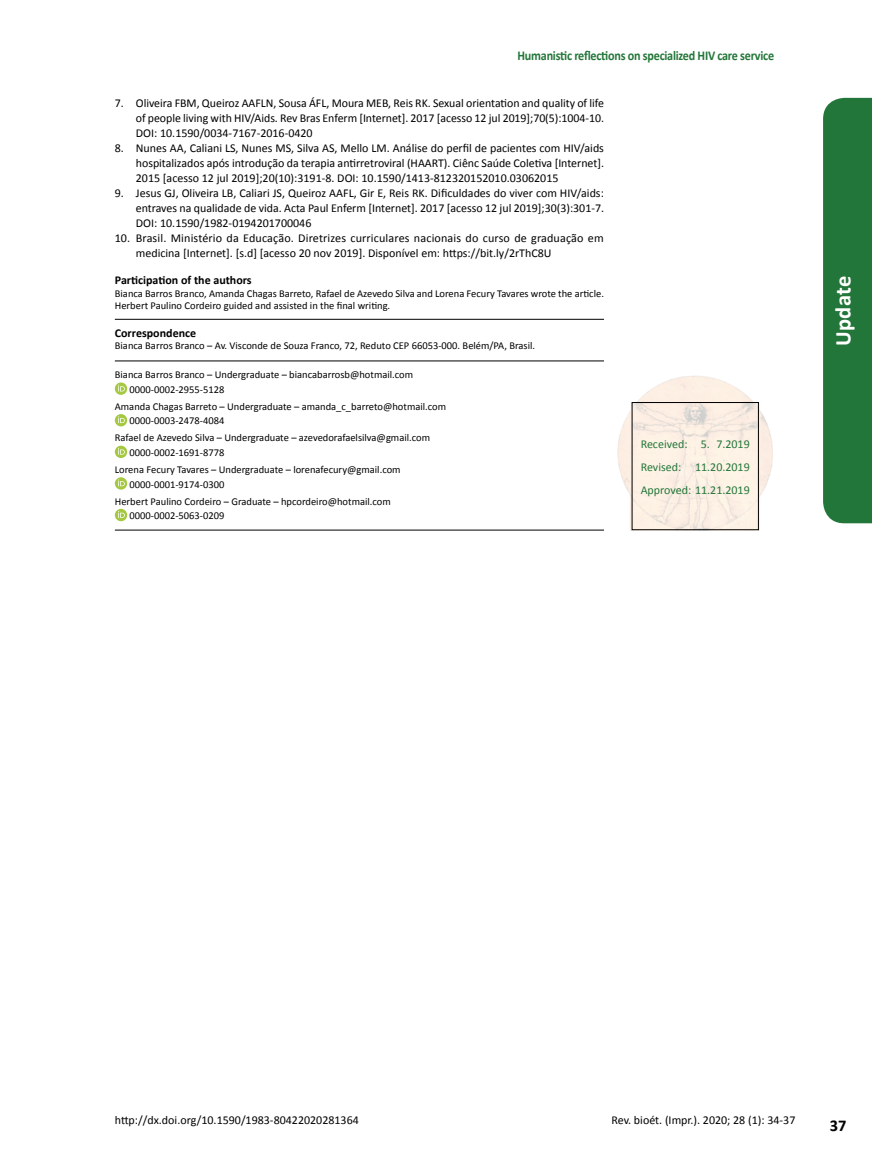
<style>
.page{position:relative;width:872px;height:1170px;background:#fff}
.page>*{position:absolute;margin:0;border:0;box-sizing:border-box;transform-origin:0 0}
.t1{font:700 22.5px "Calibri";letter-spacing:.02em;color:#fff}
.t2{font:700 16.5px "Calibri";color:#000}
.t3{font:700 13.5px "Calibri";letter-spacing:-.02em;color:#237639;scale:.9 1}
.t4{font:12px/15px "Calibri";color:#000;text-align:justify}
.t5{font:12px/23px "Calibri";color:#237639;text-align:justify}
.t6{font:700 12px "Calibri";color:#000}
.t7{font:10.5px/14.7px "Calibri";color:#000}
</style>
<div class="page">
<div style="left:823px;top:98px;width:49px;height:425px;background:#237639"></div>
<hr style="left:115px;top:319px;width:489px;height:1px;background:#000">
<hr style="left:115px;top:360px;width:489px;height:1px;background:#000">
<hr style="left:115px;top:530px;width:489px;height:1px;background:#000">
<svg style="left:115px;top:382px;width:12px;height:13px"></svg>
<svg style="left:118px;top:385px;width:7px;height:6px"></svg>
<div style="left:115px;top:414px;width:12px;height:12px;background:#a4c83f;border-radius:50%"></div>
<svg style="left:118px;top:416px;width:7px;height:7px"></svg>
<svg style="left:115px;top:445px;width:12px;height:13px"></svg>
<svg style="left:118px;top:448px;width:7px;height:6px"></svg>
<svg style="left:115px;top:477px;width:12px;height:12px"></svg>
<svg style="left:118px;top:479px;width:7px;height:7px"></svg>
<div style="left:115px;top:509px;width:12px;height:12px;background:#a4c83f;border-radius:50%"></div>
<svg style="left:118px;top:511px;width:7px;height:7px"></svg>
<img style="left:617px;top:376px;width:156px;height:154px">
<div style="left:632px;top:402px;width:126px;height:128px;border:1px solid #000"></div>
<p class="t3" style="left:517px;top:46px;width:287px">Humanistic reflections on specialized HIV care service</p>
<p class="t4" style="left:136px;top:95px;width:470px;text-indent:-21px">7. Oliveira FBM, Queiroz AAFLN, Sousa ÁFL, Moura MEB, Reis RK. Sexual orientation and quality of life of people living with HIV/Aids. Rev Bras Enferm [Internet]. 2017 [acesso 12 jul 2019];70(5):1004-10.<br>DOI: 10.1590/0034-7167-2016-0420</p>
<p class="t4" style="left:136px;top:140px;width:470px;text-indent:-21px">8. Nunes AA, Caliani LS, Nunes MS, Silva AS, Mello LM. Análise do perfil de pacientes com HIV/aids hospitalizados após introdução da terapia antirretroviral (HAART). Ciênc Saúde Coletiva [Internet].<br>2015 [acesso 12 jul 2019];20(10):3191-8. DOI: 10.1590/1413-812320152010.03062015</p>
<p class="t4" style="left:136px;top:185px;width:470px;text-indent:-21px">9. Jesus GJ, Oliveira LB, Caliari JS, Queiroz AAFL, Gir E, Reis RK. Dificuldades do viver com HIV/aids: entraves na qualidade de vida. Acta Paul Enferm [Internet]. 2017 [acesso 12 jul 2019];30(3):301-7.<br>DOI: 10.1590/1982-0194201700046</p>
<p class="t4" style="left:136px;top:230px;width:469px;text-indent:-21px">10. Brasil. Ministério da Educação. Diretrizes curriculares nacionais do curso de graduação em medicina [Internet]. [s.d] [acesso 20 nov 2019]. Disponível em: https://bit.ly/2rThC8U</p>
<p class="t6" style="left:115px;top:271px;width:138px">Participation of the authors</p>
<p class="t7" style="left:115px;top:287px;width:490px;line-height:12.6px">Bianca Barros Branco, Amanda Chagas Barreto, Rafael de Azevedo Silva and Lorena Fecury Tavares wrote the article.<br>Herbert Paulino Cordeiro guided and assisted in the final writing.</p>
<p class="t6" style="left:115px;top:324px;width:83px">Correspondence</p>
<p class="t7" style="left:115px;top:338px;width:422px">Bianca Barros Branco – Av. Visconde de Souza Franco, 72, Reduto CEP 66053-000. Belém/PA, Brasil.</p>
<p class="t7" style="left:130px;top:367px;width:285px;text-indent:-15px">Bianca Barros Branco – Undergraduate – biancabarrosb@hotmail.com<br>0000-0002-2955-5128</p>
<p class="t7" style="left:130px;top:399px;width:318px;text-indent:-15px">Amanda Chagas Barreto – Undergraduate – amanda_c_barreto@hotmail.com<br>0000-0003-2478-4084</p>
<p class="t7" style="left:130px;top:430px;width:302px;text-indent:-15px">Rafael de Azevedo Silva – Undergraduate – azevedorafaelsilva@gmail.com<br>0000-0002-1691-8778</p>
<p class="t7" style="left:130px;top:462px;width:272px;text-indent:-15px">Lorena Fecury Tavares – Undergraduate – lorenafecury@gmail.com<br>0000-0001-9174-0300</p>
<p class="t7" style="left:130px;top:493px;width:263px;text-indent:-15px">Herbert Paulino Cordeiro – Graduate – hpcordeiro@hotmail.com<br>0000-0002-5063-0209</p>
<p class="t5" style="left:640px;top:432px;width:111px">Received: 5. 7.2019<br>Revised: 11.20.2019<br>Approved: 11.21.2019</p>
<h1 class="t1" style="left:827px;top:346px;width:72px;rotate:-90deg">Update</h1>
<p class="t4" style="left:115px;top:1112px;width:245px">http://dx.doi.org/10.1590/1983-80422020281364</p>
<p class="t4" style="left:611px;top:1112px;width:185px">Rev. bioét. (Impr.). 2020; 28 (1): 34-37</p>
<h2 class="t2" style="left:829px;top:1113px;width:18px">37</h2>
</div>
